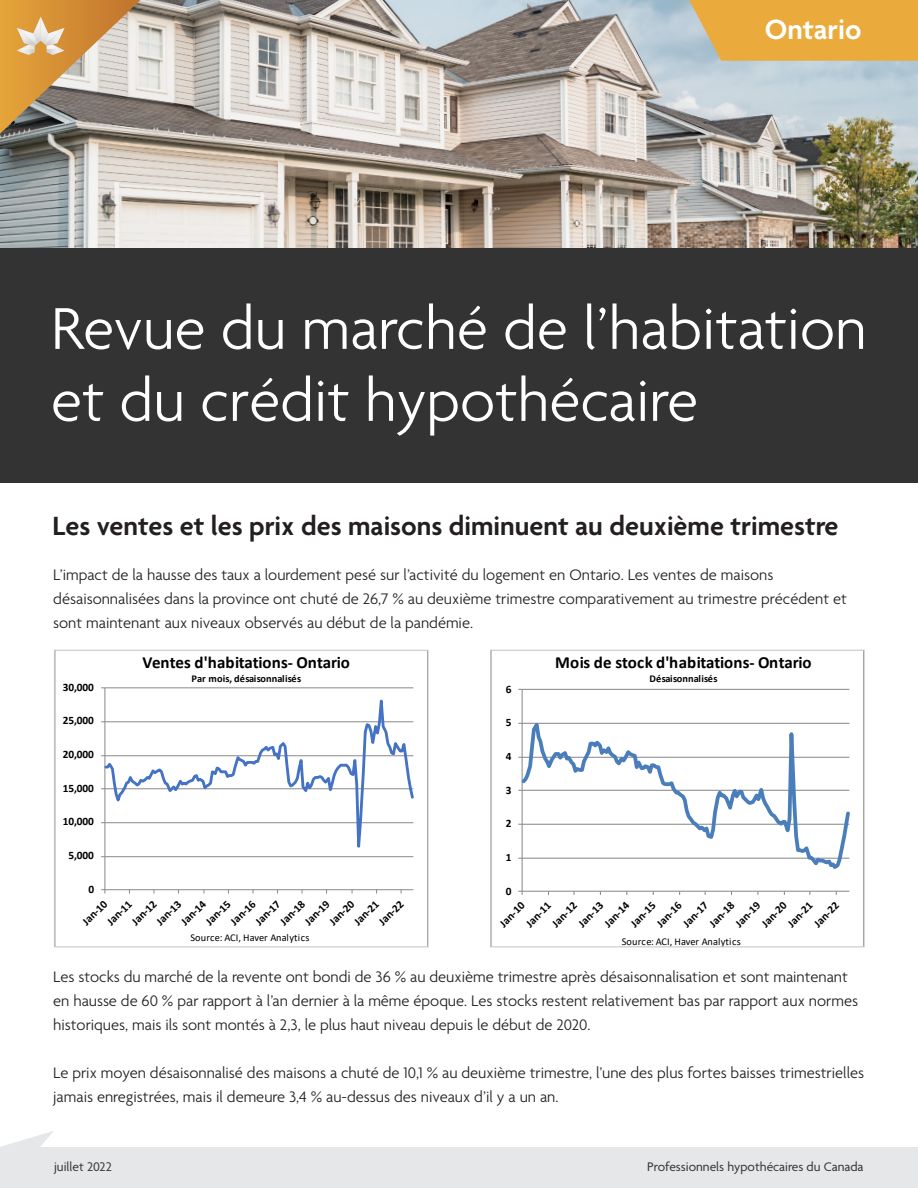
<style>
.page{position:relative;width:918px;height:1188px;background:#fff}
.page>*{position:absolute;margin:0;border:0;box-sizing:border-box;transform-origin:0 0}
.t1{font:300 63.75px/72px "Agenda";color:#fff}
.t2{font:600 30px "Agenda";color:#fff}
.t3{font:600 28.5px "Agenda";color:#231f20}
.t4{font:700 16.95px "Calibri";letter-spacing:-.005em;color:#000}
.t5{font:300 16.5px/24px "Agenda";color:#231f20}
.t6{font:13.5px "Agenda";color:#333}
.t7{font:700 11.25px "Calibri";letter-spacing:-.005em;color:#000}
.t8{font:10.35px "Calibri";letter-spacing:.015em;color:#000}
.t9{font:700 10.35px "Calibri";letter-spacing:.01em;color:#000}
</style>
<div class="page">
<svg style="left:1px;top:1131px;width:53px;height:16px"></svg>
<div style="left:0;top:1147px;width:918px;height:41px;background:#e6e7e9"></div>
<img style="left:0;top:0;width:918px;height:248px">
<svg style="left:689px;top:0;width:229px;height:61px;background:#e6ac47"></svg>
<div style="left:0;top:248px;width:918px;height:234px;background:#333"></div>
<svg style="left:0;top:0;width:140px;height:134px;background:#c2a071"></svg>
<svg style="left:101px;top:687px;width:313px;height:207px"></svg>
<div style="left:54px;top:650px;width:374px;height:297px;border:1px solid #c2c2c2"></div>
<svg style="left:518px;top:688px;width:332px;height:207px"></svg>
<div style="left:490px;top:650px;width:374px;height:297px;border:1px solid #c2c2c2"></div>
<p class="t2" style="left:765px;top:14px;width:98px">Ontario</p>
<p class="t1" style="left:51px;top:296px;width:817px">Revue du marché de l’habitation et du crédit hypothécaire</p>
<p class="t3" style="left:52px;top:511px;width:788px">Les ventes et les prix des maisons diminuent au deuxième trimestre</p>
<p class="t5" style="left:53px;top:563px;width:795px">L’impact de la hausse des taux a lourdement pesé sur l’activité du logement en Ontario. Les ventes de maisons désaisonnalisées dans la province ont chuté de 26,7 % au deuxième trimestre comparativement au trimestre précédent et sont maintenant aux niveaux observés au début de la pandémie.</p>
<p class="t7" style="left:63px;top:679px;width:33px">30,000</p>
<p class="t4" style="left:143px;top:650px;width:209px">Ventes d'habitations- Ontario</p>
<p class="t9" style="left:192px;top:671px;width:111px">Par mois, désaisonnalisés</p>
<p class="t7" style="left:506px;top:681px;width:7px">6</p>
<p class="t4" style="left:555px;top:651px;width:258px">Mois de stock d'habitations- Ontario</p>
<p class="t9" style="left:650px;top:672px;width:70px">Désaisonnalisés</p>
<p class="t7" style="left:63px;top:712px;width:33px">25,000</p>
<p class="t7" style="left:506px;top:714px;width:7px">5</p>
<p class="t7" style="left:63px;top:746px;width:33px">20,000</p>
<p class="t7" style="left:506px;top:748px;width:7px">4</p>
<p class="t7" style="left:63px;top:780px;width:33px">15,000</p>
<p class="t7" style="left:506px;top:782px;width:7px">3</p>
<p class="t7" style="left:63px;top:813px;width:33px">10,000</p>
<p class="t7" style="left:506px;top:815px;width:7px">2</p>
<p class="t7" style="left:69px;top:847px;width:27px">5,000</p>
<p class="t7" style="left:506px;top:849px;width:7px">1</p>
<p class="t7" style="left:89px;top:881px;width:7px">0</p>
<p class="t7" style="left:506px;top:883px;width:7px">0</p>
<p class="t7" style="left:79px;top:918px;width:32px;rotate:-45deg">Jan-10</p>
<p class="t7" style="left:103px;top:918px;width:32px;rotate:-45deg">Jan-11</p>
<p class="t7" style="left:128px;top:918px;width:32px;rotate:-45deg">Jan-12</p>
<p class="t7" style="left:153px;top:918px;width:32px;rotate:-45deg">Jan-13</p>
<p class="t7" style="left:177px;top:918px;width:32px;rotate:-45deg">Jan-14</p>
<p class="t7" style="left:202px;top:918px;width:32px;rotate:-45deg">Jan-15</p>
<p class="t7" style="left:227px;top:918px;width:32px;rotate:-45deg">Jan-16</p>
<p class="t7" style="left:251px;top:918px;width:32px;rotate:-45deg">Jan-17</p>
<p class="t7" style="left:276px;top:918px;width:32px;rotate:-45deg">Jan-18</p>
<p class="t7" style="left:301px;top:918px;width:32px;rotate:-45deg">Jan-19</p>
<p class="t7" style="left:325px;top:918px;width:32px;rotate:-45deg">Jan-20</p>
<p class="t7" style="left:350px;top:918px;width:32px;rotate:-45deg">Jan-21</p>
<p class="t7" style="left:375px;top:918px;width:32px;rotate:-45deg">Jan-22</p>
<p class="t7" style="left:496px;top:919px;width:32px;rotate:-45deg">Jan-10</p>
<p class="t7" style="left:522px;top:919px;width:32px;rotate:-45deg">Jan-11</p>
<p class="t7" style="left:548px;top:919px;width:32px;rotate:-45deg">Jan-12</p>
<p class="t7" style="left:574px;top:919px;width:32px;rotate:-45deg">Jan-13</p>
<p class="t7" style="left:601px;top:919px;width:32px;rotate:-45deg">Jan-14</p>
<p class="t7" style="left:627px;top:919px;width:32px;rotate:-45deg">Jan-15</p>
<p class="t7" style="left:653px;top:919px;width:32px;rotate:-45deg">Jan-16</p>
<p class="t7" style="left:679px;top:919px;width:32px;rotate:-45deg">Jan-17</p>
<p class="t7" style="left:705px;top:919px;width:32px;rotate:-45deg">Jan-18</p>
<p class="t7" style="left:732px;top:919px;width:32px;rotate:-45deg">Jan-19</p>
<p class="t7" style="left:758px;top:919px;width:32px;rotate:-45deg">Jan-20</p>
<p class="t7" style="left:784px;top:919px;width:32px;rotate:-45deg">Jan-21</p>
<p class="t7" style="left:810px;top:919px;width:32px;rotate:-45deg">Jan-22</p>
<p class="t8" style="left:190px;top:931px;width:121px">Source: ACI, Haver Analytics</p>
<p class="t8" style="left:622px;top:934px;width:121px">Source: ACI, Haver Analytics</p>
<p class="t5" style="left:53px;top:965px;width:806px">Les stocks du marché de la revente ont bondi de 36 % au deuxième trimestre après désaisonnalisation et sont maintenant en hausse de 60 % par rapport à l’an dernier à la même époque. Les stocks restent relativement bas par rapport aux normes historiques, mais ils sont montés à 2,3, le plus haut niveau depuis le début de 2020.</p>
<p class="t5" style="left:53px;top:1061px;width:812px">Le prix moyen désaisonnalisé des maisons a chuté de 10,1 % au deuxième trimestre, l’une des plus fortes baisses trimestrielles jamais enregistrées, mais il demeure 3,4 % au-dessus des niveaux d’il y a un an.</p>
<p class="t6" style="left:54px;top:1159px;width:59px">juillet 2022</p>
<p class="t6" style="left:647px;top:1159px;width:218px">Professionnels hypothécaires du Canada</p>
</div>
